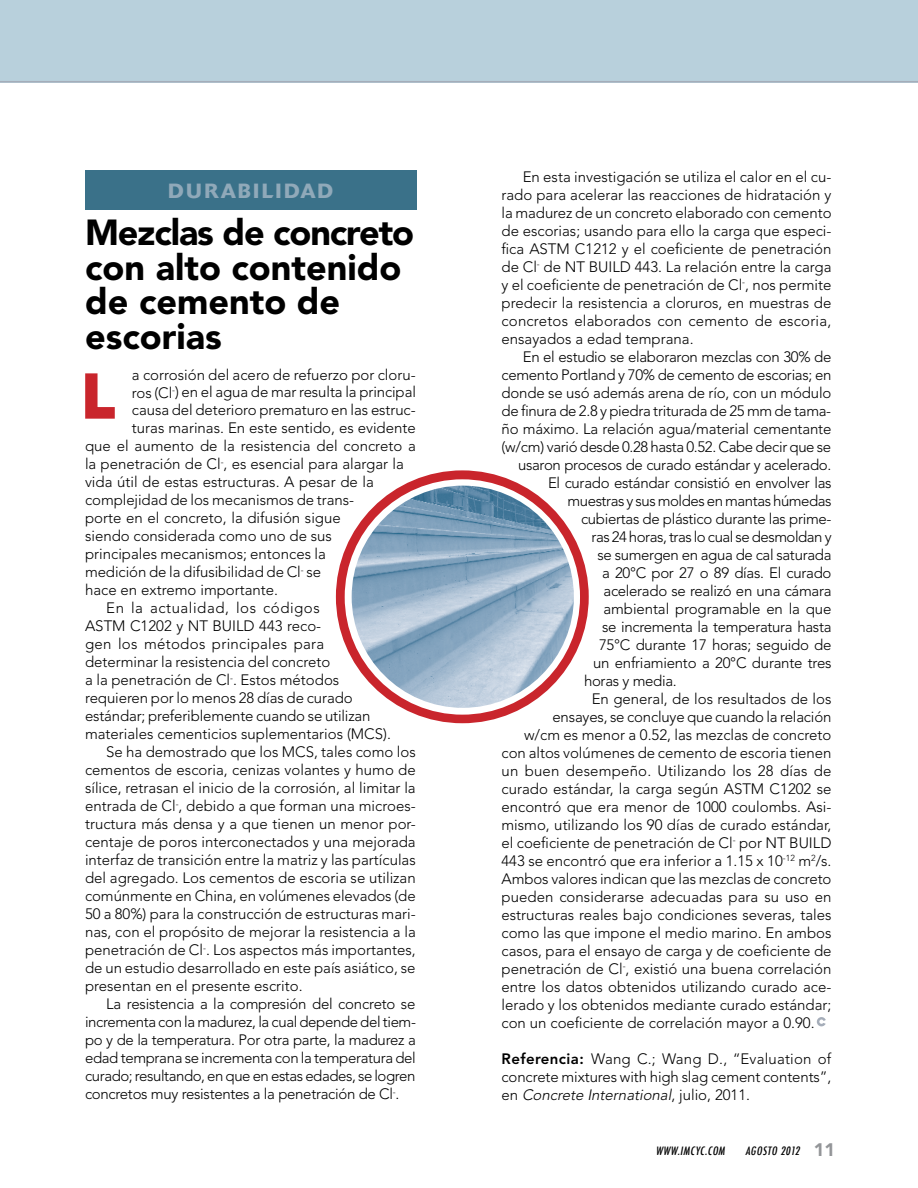
<style>
.page{position:relative;width:918px;height:1188px;background:#fff}
.page>*{position:absolute;margin:0;border:0;box-sizing:border-box;transform-origin:0 0}
.t1{font:900 59.7px "Avenir";color:#c9252c}
.t2{font:900 36px/34.5px "Avenir";color:#000}
.t3{font:500 20.4px "Delta";letter-spacing:.12em;color:#90a9b9}
.t4{font:300 15px/18px "Avenir";color:#000;text-align:justify}
.t5{font:300 15px "Avenir";letter-spacing:-.02em;color:#000}
.t6{font:300 15px "Avenir";letter-spacing:-.025em;color:#000}
.t7{font:300 15px "Avenir";letter-spacing:-.03em;color:#000}
.t8{font:300 15px "Avenir";letter-spacing:.02em;color:#000}
.t9{font:300 15px "Avenir";letter-spacing:.04em;color:#000}
.t10{font:italic 500 condensed 11.25px "Futura";color:#000}
.s1{font-weight:800}
.s2{font-style:italic}
.s3{font-family:"Avenir";font-weight:900;font-style:normal;font-stretch:normal;font-size:18px;color:#939598}
</style>
<div class="page">
<svg style="left:85px;top:373px;width:30px;height:46px"></svg>
<div style="left:0;top:0;width:918px;height:82px;background:#b8d0dc"></div>
<hr style="left:0;top:81px;width:918px;height:1px;background:#a5adb9">
<div style="left:85px;top:170px;width:331px;height:39px;background:#3a7189"></div>
<svg style="left:817px;top:1017px;width:9px;height:9px"></svg>
<div style="left:337px;top:471px;width:251px;height:251px;background:#c9252c;border-radius:50%"></div>
<div style="left:345px;top:479px;width:235px;height:236px;background:#fff;border-radius:50%"></div>
<img style="left:352px;top:486px;width:222px;height:222px;border-radius:111px">
<h3 class="t3" style="left:168px;top:178px;width:167px">DURABILIDAD</h3>
<h2 class="t2" style="left:85px;top:215px;width:331px">Mezclas de concreto con alto contenido de cemento de escorias</h2>
<p class="t4" style="left:132px;top:365px;width:285px">a corrosión del acero de refuerzo por cloru-</p>
<p class="t4" style="left:132px;top:383px;width:286px">ros (Cl<sup>-</sup>) en el agua de mar resulta la principal</p>
<p class="t4" style="left:132px;top:401px;width:285px">causa del deterioro prematuro en las estruc-</p>
<p class="t4" style="left:132px;top:419px;width:285px">turas marinas. En este sentido, es evidente</p>
<p class="t4" style="left:85px;top:437px;width:332px">que el aumento de la resistencia del concreto a</p>
<p class="t4" style="left:85px;top:455px;width:320px">la penetración de Cl<sup>-</sup>, es esencial para alargar la</p>
<p class="t4" style="left:85px;top:473px;width:290px">vida útil de estas estructuras. A pesar de la</p>
<p class="t4" style="left:85px;top:491px;width:271px">complejidad de los mecanismos de trans-</p>
<p class="t4" style="left:85px;top:509px;width:257px">porte en el concreto, la difusión sigue</p>
<p class="t4" style="left:85px;top:527px;width:248px">siendo considerada como uno de sus</p>
<p class="t4" style="left:85px;top:545px;width:242px">principales mecanismos; entonces la</p>
<p class="t4" style="left:85px;top:563px;width:238px">medición de la difusibilidad de Cl<sup>-</sup> se</p>
<p class="t4" style="left:85px;top:581px;width:195px">hace en extremo importante.</p>
<p class="t9" style="left:106px;top:600px;width:215px">En la actualidad, los códigos</p>
<p class="t4" style="left:85px;top:617px;width:238px">ASTM C1202 y NT BUILD 443 reco-</p>
<p class="t8" style="left:85px;top:636px;width:241px">gen los métodos principales para</p>
<p class="t4" style="left:85px;top:653px;width:247px">determinar la resistencia del concreto</p>
<p class="t4" style="left:85px;top:671px;width:256px">a la penetración de Cl<sup>-</sup>. Estos métodos</p>
<p class="t4" style="left:85px;top:689px;width:269px">requieren por lo menos 28 días de curado</p>
<p class="t4" style="left:85px;top:707px;width:287px">estándar; preferiblemente cuando se utilizan</p>
<p class="t4" style="left:85px;top:725px;width:307px">materiales cementicios suplementarios (MCS).</p>
<p class="t4" style="left:106px;top:743px;width:311px">Se ha demostrado que los MCS, tales como los</p>
<p class="t4" style="left:85px;top:761px;width:332px">cementos de escoria, cenizas volantes y humo de</p>
<p class="t4" style="left:85px;top:779px;width:332px">sílice, retrasan el inicio de la corrosión, al limitar la</p>
<p class="t4" style="left:85px;top:797px;width:332px">entrada de Cl<sup>-</sup>, debido a que forman una microes-</p>
<p class="t4" style="left:85px;top:815px;width:332px">tructura más densa y a que tienen un menor por-</p>
<p class="t4" style="left:85px;top:833px;width:332px">centaje de poros interconectados y una mejorada</p>
<p class="t4" style="left:85px;top:851px;width:332px">interfaz de transición entre la matriz y las partículas</p>
<p class="t4" style="left:85px;top:869px;width:332px">del agregado. Los cementos de escoria se utilizan</p>
<p class="t4" style="left:85px;top:887px;width:332px">comúnmente en China, en volúmenes elevados (de</p>
<p class="t4" style="left:85px;top:905px;width:332px">50 a 80%) para la construcción de estructuras mari-</p>
<p class="t4" style="left:85px;top:923px;width:332px">nas, con el propósito de mejorar la resistencia a la</p>
<p class="t4" style="left:85px;top:941px;width:332px">penetración de Cl<sup>-</sup>. Los aspectos más importantes,</p>
<p class="t4" style="left:85px;top:959px;width:332px">de un estudio desarrollado en este país asiático, se</p>
<p class="t4" style="left:85px;top:977px;width:219px">presentan en el presente escrito.</p>
<p class="t4" style="left:106px;top:995px;width:311px">La resistencia a la compresión del concreto se</p>
<p class="t6" style="left:85px;top:1014px;width:333px">incrementa con la madurez, la cual depende del tiem-</p>
<p class="t5" style="left:85px;top:1032px;width:332px">po y de la temperatura. Por otra parte, la madurez a</p>
<p class="t6" style="left:85px;top:1050px;width:332px">edad temprana se incrementa con la temperatura del</p>
<p class="t7" style="left:85px;top:1068px;width:332px">curado; resultando, en que en estas edades, se logren</p>
<p class="t5" style="left:85px;top:1086px;width:316px">concretos muy resistentes a la penetración de Cl<sup>-</sup>.</p>
<h1 class="t1" style="left:82px;top:360px;width:34px">L</h1>
<p class="t4" style="left:502px;top:167px;width:332px;text-indent:21px">En esta investigación se utiliza el calor en el cu&shy;rado para acelerar las reacciones de hidratación y la madurez de un concreto elaborado con cemento de escorias; usando para ello la carga que especi&shy;fica ASTM C1212 y el coeficiente de penetración de Cl<sup>-</sup> de NT BUILD 443. La relación entre la carga y el coeficiente de penetración de Cl<sup>-</sup>, nos permite predecir la resistencia a cloruros, en muestras de concretos elaborados con cemento de escoria, ensayados a edad temprana.</p>
<p class="t5" style="left:523px;top:348px;width:310px">En el estudio se elaboraron mezclas con 30% de</p>
<p class="t5" style="left:502px;top:366px;width:331px">cemento Portland y 70% de cemento de escorias; en</p>
<p class="t4" style="left:502px;top:383px;width:331px">donde se usó además arena de río, con un módulo</p>
<p class="t5" style="left:502px;top:402px;width:331px">de finura de 2.8 y piedra triturada de 25 mm de tama-</p>
<p class="t4" style="left:502px;top:419px;width:331px">ño máximo. La relación agua/material cementante</p>
<p class="t6" style="left:502px;top:438px;width:331px">(w/cm) varió desde 0.28 hasta 0.52. Cabe decir que se</p>
<p class="t5" style="left:518px;top:456px;width:315px">usaron procesos de curado estándar y acelerado.</p>
<p class="t5" style="left:548px;top:474px;width:285px">El curado estándar consistió en envolver las</p>
<p class="t7" style="left:568px;top:492px;width:266px">muestras y sus moldes en mantas húmedas</p>
<p class="t5" style="left:581px;top:510px;width:252px">cubiertas de plástico durante las prime-</p>
<p class="t7" style="left:592px;top:528px;width:242px">ras 24 horas, tras lo cual se desmoldan y</p>
<p class="t5" style="left:598px;top:546px;width:236px">se sumergen en agua de cal saturada</p>
<p class="t5" style="left:602px;top:564px;width:231px">a 20°C por 27 o 89 días. El curado</p>
<p class="t5" style="left:604px;top:582px;width:230px">acelerado se realizó en una cámara</p>
<p class="t4" style="left:604px;top:599px;width:229px">ambiental programable en la que</p>
<p class="t5" style="left:602px;top:618px;width:231px">se incrementa la temperatura hasta</p>
<p class="t4" style="left:599px;top:635px;width:234px">75°C durante 17 horas; seguido de</p>
<p class="t4" style="left:593px;top:653px;width:240px">un enfriamiento a 20°C durante tres</p>
<p class="t5" style="left:584px;top:672px;width:94px">horas y media.</p>
<p class="t4" style="left:592px;top:689px;width:241px">En general, de los resultados de los</p>
<p class="t4" style="left:553px;top:707px;width:280px">ensayes, se concluye que cuando la relación</p>
<p class="t4" style="left:524px;top:725px;width:309px">w/cm es menor a 0.52, las mezclas de concreto</p>
<p class="t4" style="left:502px;top:743px;width:331px">con altos volúmenes de cemento de escoria tienen</p>
<p class="t4" style="left:502px;top:761px;width:332px">un buen desempeño. Utilizando los 28 días de</p>
<p class="t4" style="left:502px;top:779px;width:332px">curado estándar, la carga según ASTM C1202 se</p>
<p class="t4" style="left:502px;top:797px;width:331px">encontró que era menor de 1000 coulombs. Asi-</p>
<p class="t4" style="left:502px;top:815px;width:331px">mismo, utilizando los 90 días de curado estándar,</p>
<p class="t4" style="left:502px;top:833px;width:331px">el coeficiente de penetración de Cl<sup>-</sup> por NT BUILD</p>
<p class="t4" style="left:502px;top:851px;width:332px">443 se encontró que era inferior a 1.15 x 10<sup>-12</sup> m<sup>2</sup>/s.</p>
<p class="t4" style="left:502px;top:869px;width:331px">Ambos valores indican que las mezclas de concreto</p>
<p class="t4" style="left:502px;top:887px;width:331px">pueden considerarse adecuadas para su uso en</p>
<p class="t4" style="left:502px;top:905px;width:332px">estructuras reales bajo condiciones severas, tales</p>
<p class="t4" style="left:502px;top:923px;width:331px">como las que impone el medio marino. En ambos</p>
<p class="t4" style="left:502px;top:941px;width:332px">casos, para el ensayo de carga y de coeficiente de</p>
<p class="t4" style="left:502px;top:959px;width:331px">penetración de Cl<sup>-</sup>, existió una buena correlación</p>
<p class="t4" style="left:502px;top:977px;width:332px">entre los datos obtenidos utilizando curado ace-</p>
<p class="t4" style="left:502px;top:995px;width:331px">lerado y los obtenidos mediante curado estándar;</p>
<p class="t4" style="left:502px;top:1013px;width:315px">con un coeficiente de correlación mayor a 0.90.</p>
<p class="t4" style="left:502px;top:1049px;width:331px"><span class="s1">Referencia:</span> Wang C.; Wang D., ‘‘Evaluation of concrete mixtures with high slag cement contents”, e n <span class="s2">Concrete International</span>, j u l i o , 20 1 1 .</p>
<p class="t10" style="left:656px;top:1143px;width:73px">WWW.IMCYC.COM</p>
<p class="t10" style="left:746px;top:1143px;width:91px">AGOSTO 2012 <span class="s3">1 1</span></p>
</div>
